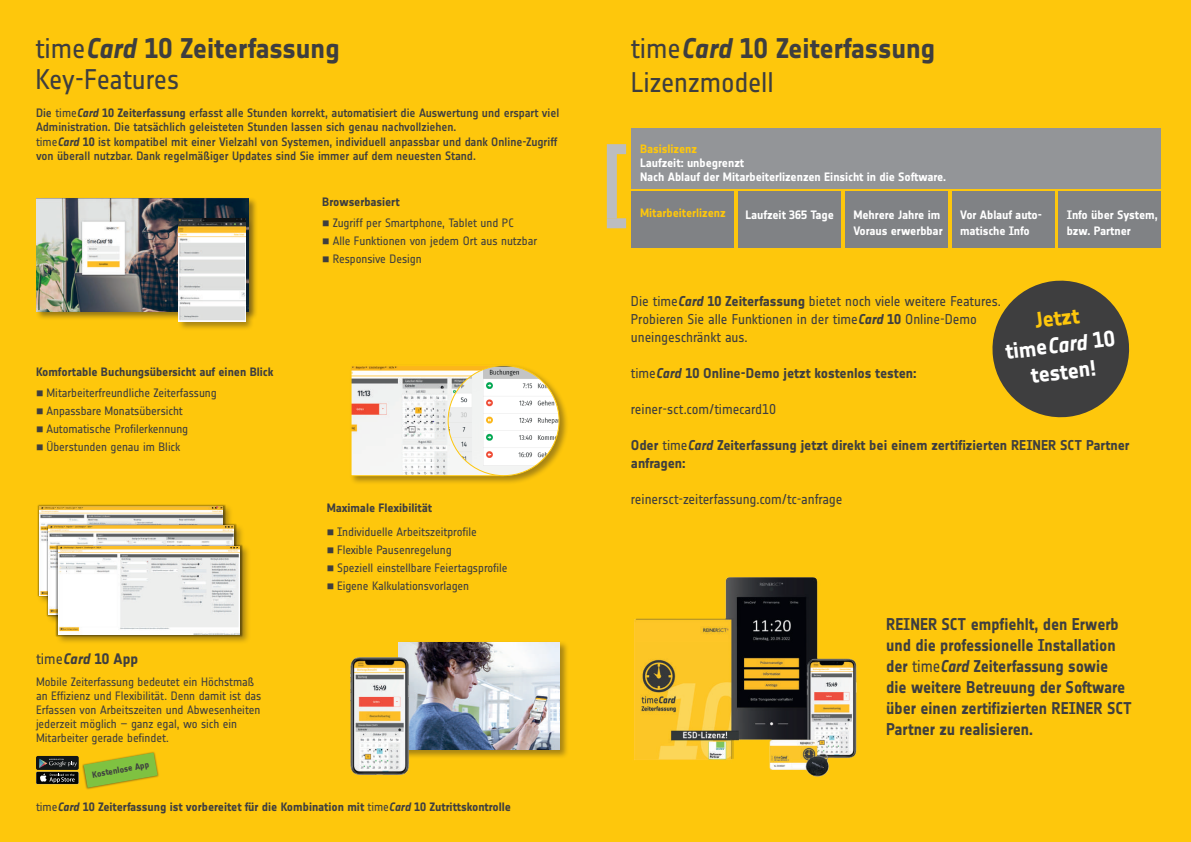
<style>
.page{position:relative;width:1191px;height:842px;background:#fec70c}
.page>*{position:absolute;margin:0;border:0;box-sizing:border-box;transform-origin:0 0}
.t1{font:28px "Notes Bold Tf";letter-spacing:-.01em;color:#3e3e3f}
.t2{font:28px "Notes Regular Tf";letter-spacing:-.005em;color:#3e3e3f}
.t3{font:22px/27px "Notes Bold Tf";color:#fff;text-align:center}
.t4{font:16.8px/21px "Notes Bold Tf";letter-spacing:-.005em;color:#3e3e3f;scale:.94 1}
.t5{font:15px "Notes Bold Tf";color:#3e3e3f}
.t6{font:14px/18px "Notes Regular Tf";letter-spacing:-.005em;color:#3e3e3f}
.t7{font:14px/18px "Notes Bold Tf";letter-spacing:-.005em;color:#3e3e3f}
.t8{font:14px "Notes";letter-spacing:-.005em;color:#3e3e3f}
.t9{font:500 12px/14.4px "Notes";letter-spacing:-.005em;color:#3e3e3f}
.t10{font:12px "Notes Regular Tf";letter-spacing:-.005em;color:#3e3e3f}
.t11{font:12px/14px "Notes";letter-spacing:-.005em;color:#3e3e3f}
.t12{font:12px/16px "Notes Bold Tf";letter-spacing:-.005em;color:#fff}
.t13{font:12px "Notes Bold Tf";letter-spacing:-.005em;color:#3e3e3f}
.t14{font:12px "Notes Bold Tf";letter-spacing:-.005em;color:#fec70c}
.t15{font:700 8.7px "Notes";color:#3e3e3f}
.s1{font-family:"Notes"}
.s2{font-family:"Notes";font-weight:700;font-style:italic}
.s3{font-weight:400}
.s4{font-weight:700;font-style:italic}
.s5{font-family:"Notes Bold Tf";font-weight:400}
.s6{font-family:"Notes Regular Tf"}
.s7{font-family:"Notes Bold Italic Tf"}
.s8{font-family:"Notes Bold Tf"}
.s9{color:#fec70c}
</style>
<div class="page">
<div style="left:349px;top:364px;width:220px;height:121px;background:#231f20;opacity:.4"></div>
<img style="left:353px;top:367px;width:95px;height:107px">
<div style="left:351px;top:365px;width:152px;height:111px;border:1px solid #fec70c"></div>
<img style="left:448px;top:366px;width:111px;height:110px">
<svg style="left:36px;top:771px;width:43px;height:13px"></svg>
<div style="left:36px;top:772px;width:42px;height:12px;background:#040503"></div>
<div style="left:36px;top:756px;width:43px;height:14px;background:#121617;border-radius:2px"></div>
<svg style="left:39px;top:759px;width:38px;height:24px"></svg>
<div style="left:82px;top:751px;width:77px;height:39px;background:#231f20;opacity:.6"></div>
<svg style="left:84px;top:753px;width:74px;height:35px"></svg>
<div style="left:36px;top:503px;width:215px;height:142px;background:#231f20;opacity:.41"></div>
<img style="left:36px;top:503px;width:190px;height:95px">
<img style="left:40px;top:506px;width:182px;height:89px">
<img style="left:45px;top:523px;width:193px;height:94px">
<img style="left:49px;top:526px;width:185px;height:88px">
<img style="left:54px;top:543px;width:190px;height:95px">
<img style="left:58px;top:546px;width:182px;height:89px">
<div style="left:397px;top:641px;width:172px;height:118px;background:#231f20;opacity:.4"></div>
<img style="left:398px;top:642px;width:161px;height:108px">
<div style="left:607px;top:154px;width:10px;height:64px;background:#bcbdc0"></div>
<div style="left:631px;top:128px;width:530px;height:61px;background:#939598"></div>
<div style="left:631px;top:191px;width:103px;height:57px;background:#808285"></div>
<div style="left:1058px;top:191px;width:103px;height:57px;background:#808285"></div>
<div style="left:951px;top:191px;width:103px;height:57px;background:#808285"></div>
<div style="left:845px;top:191px;width:102px;height:57px;background:#808285"></div>
<div style="left:738px;top:191px;width:103px;height:57px;background:#808285"></div>
<div style="left:607px;top:144px;width:19px;height:10px;background:#bcbdc0"></div>
<div style="left:607px;top:218px;width:19px;height:10px;background:#bcbdc0"></div>
<img style="left:634px;top:577px;width:223px;height:200px">
<div style="left:35px;top:197px;width:223px;height:123px;background:#231f20;opacity:.49"></div>
<img style="left:36px;top:198px;width:213px;height:113px">
<div style="left:177px;top:217px;width:77px;height:114px;background:#231f20;opacity:.4"></div>
<img style="left:179px;top:218px;width:66px;height:103px">
<svg style="left:992px;top:280px;width:138px;height:138px"></svg>
<img style="left:350px;top:652px;width:66px;height:123px">
<h1 class="t1" style="left:35px;top:33px;width:306px"><span class="s1">time</span><span class="s2">Card</span> 10 Zeiterfassung</h1>
<h1 class="t2" style="left:35px;top:64px;width:145px">Key-Features</h1>
<p class="t9" style="left:36px;top:105px;width:525px">Die <span class="s3">time</span><span class="s4">Card</span> <span class="s5">10 Zeiterfassung</span> erfasst alle Stunden korrekt, automatisiert die Auswertung und erspart viel Administration. Die tatsächlich geleisteten Stunden lassen sich genau nachvollziehen.<br><span class="s3">time</span><span class="s4">Card</span> <span class="s5">10</span> ist kompatibel mit einer Vielzahl von Systemen, individuell anpassbar und dank Online-Zugriff von überall nutzbar. Dank regelmäßiger Updates sind Sie immer auf dem neuesten Stand.</p>
<p class="t13" style="left:36px;top:365px;width:239px">Komfortable Buchungsübersicht auf einen Blick</p>
<p class="t10" style="left:36px;top:386px;width:182px">■ Mitarbeiterfreundliche Zeiterfassung</p>
<p class="t10" style="left:36px;top:404px;width:148px">■ Anpassbare Monatsübersicht</p>
<p class="t10" style="left:36px;top:422px;width:154px">■ Automatische Profilerkennung</p>
<p class="t10" style="left:36px;top:440px;width:146px">■ Überstunden genau im Blick</p>
<p class="t5" style="left:36px;top:651px;width:104px"><span class="s6">time</span><span class="s7">Card</span> 10 App</p>
<p class="t11" style="left:36px;top:675px;width:227px">Mobile Zeiterfassung bedeutet ein Höchstmaß an Effizienz und Flexibilität. Denn damit ist das Erfassen von Arbeitszeiten und Abwesenheiten jederzeit möglich – ganz egal, wo sich ein Mitarbeiter gerade befindet.</p>
<p class="t15" style="left:92px;top:770px;width:59px;rotate:-10deg">Kostenlose App</p>
<p class="t13" style="left:322px;top:195px;width:79px">Browserbasiert</p>
<p class="t10" style="left:322px;top:216px;width:193px">■ Zugriff per Smartphone, Tablet und PC</p>
<p class="t10" style="left:322px;top:234px;width:216px">■ Alle Funktionen von jedem Ort aus nutzbar</p>
<p class="t10" style="left:322px;top:252px;width:101px">■ Responsive Design</p>
<p class="t13" style="left:327px;top:501px;width:107px">Maximale Flexibilität</p>
<p class="t10" style="left:327px;top:525px;width:152px">■ Individuelle Arbeitszeitprofile</p>
<p class="t10" style="left:327px;top:543px;width:126px">■ Flexible Pausenregelung</p>
<p class="t10" style="left:327px;top:561px;width:182px">■ Speziell einstellbare Feiertagsprofile</p>
<p class="t10" style="left:327px;top:579px;width:144px">■ Eigene Kalkulationsvorlagen</p>
<p class="t13" style="left:36px;top:800px;width:476px"><span class="s1">time</span><span class="s2">Card</span> 10 Zeiterfassung ist vorbereitet für die Kombination mit <span class="s1">time</span><span class="s2">Card</span> 10 Zutrittskontrolle</p>
<h1 class="t1" style="left:631px;top:33px;width:306px"><span class="s1">time</span><span class="s2">Card</span> 10 Zeiterfassung</h1>
<h1 class="t2" style="left:631px;top:67px;width:144px">Lizenzmodell</h1>
<p class="t14" style="left:640px;top:143px;width:58px">Basislizenz</p>
<p class="t12" style="left:640px;top:156px;width:308px;line-height:14px">Laufzeit: unbegrenzt<br>Nach Ablauf der Mitarbeiterlizenzen Einsicht in die Software.</p>
<p class="t14" style="left:640px;top:206px;width:87px">Mitarbeiterlizenz</p>
<p class="t12" style="left:1066px;top:206px;width:92px">Info über System, bzw. Partner</p>
<p class="t12" style="left:745px;top:206px;width:90px">Laufzeit 365 Tage</p>
<p class="t12" style="left:960px;top:206px;width:84px">Vor Ablauf auto&shy;matische Info</p>
<p class="t12" style="left:853px;top:206px;width:91px">Mehrere Jahre im<br>Voraus erwerbbar</p>
<p class="t6" style="left:631px;top:292px;width:371px">Die <span class="s1">time</span><span class="s2">Card</span> <span class="s8">10 Zeiterfassung</span> bietet noch viele weitere Features.<br>Probieren Sie alle Funktionen in der time<span class="s7">Card</span> <span class="s8">10</span> Online-Demo uneingeschränkt aus.</p>
<p class="t7" style="left:631px;top:364px;width:287px"><span class="s1">time</span><span class="s2">Card</span> 10 Online-Demo jetzt kostenlos testen:</p>
<p class="t8" style="left:631px;top:401px;width:147px">reiner-sct.com/timecard<span class="s6">10</span></p>
<p class="t7" style="left:631px;top:436px;width:500px">Oder <span class="s1">time</span><span class="s2">Card</span> Zeiterfassung jetzt direkt bei einem zertifizierten REINER SCT Partner anfragen:</p>
<p class="t6" style="left:631px;top:490px;width:213px">reinersct-zeiterfassung.com/tc-anfrage</p>
<h2 class="t3" style="left:1000px;top:311px;width:111px;rotate:-7deg"><span class="s9">Jetzt </span>time<span class="s7">Card</span> 10 testen!</h2>
<h3 class="t4" style="left:886px;top:614px;width:263px">REINER SCT empfiehlt, den Erwerb und die professionelle Installation der <span class="s1">time</span><span class="s2">Card</span> Zeiterfassung sowie die weitere Betreuung der Software über einen zertifizierten REINER SCT Partner zu realisieren.</h3>
</div>
